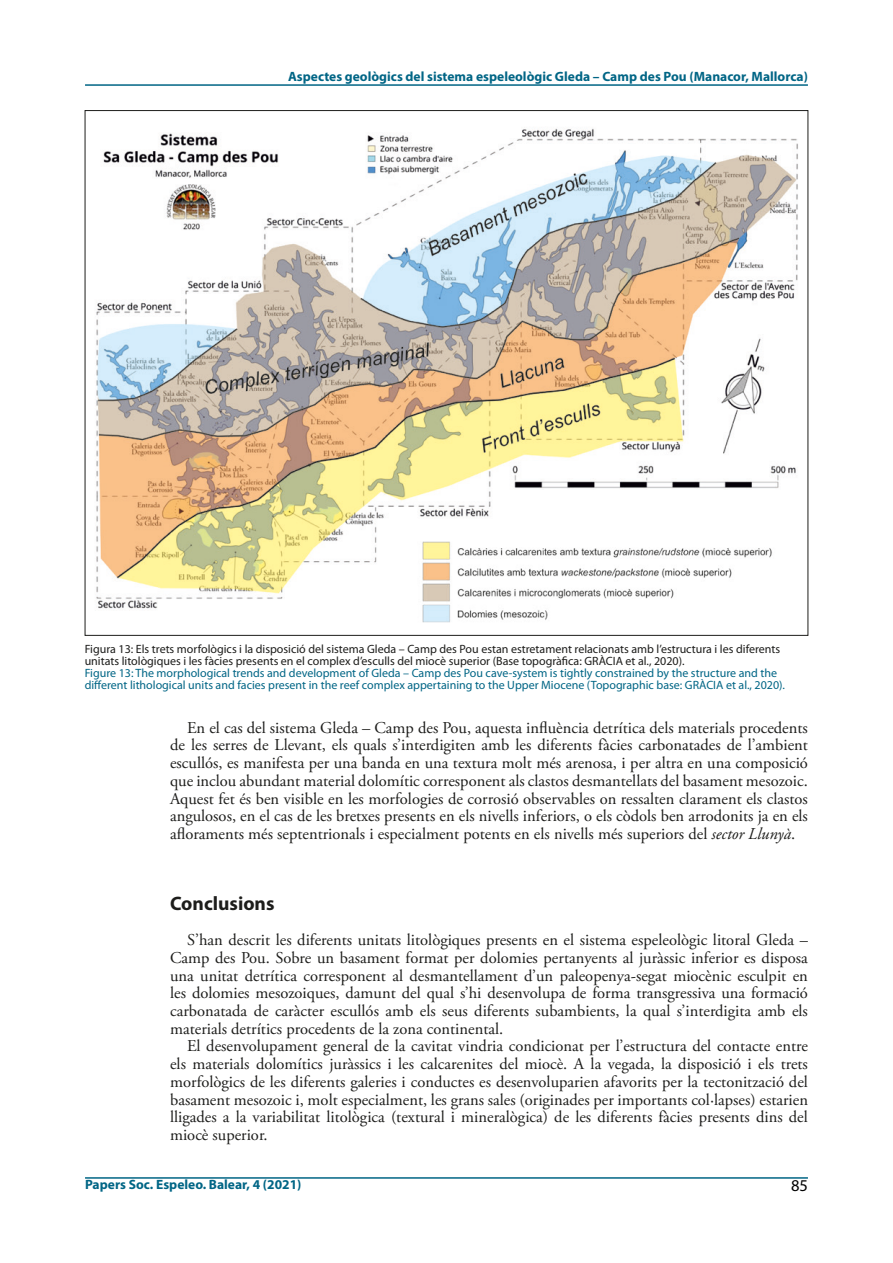
<style>
.page{position:relative;width:893px;height:1263px;background:#fff}
.page>*{position:absolute;margin:0;border:0;box-sizing:border-box;transform-origin:0 0}
.t1{font:700 19.5px "Myriad Pro";color:#1d1d1b}
.t2{font:16.5px/17.7px "Adobe Garamond Pro";color:#1d1d1b;text-align:justify}
.t3{font:16.5px "Myriad Pro";color:#000}
.t4{font:700 13.5px "Myriad Pro";color:#006585}
.t5{font:12px/12px "Myriad Pro";color:#006585}
.t6{font:12px/12px "Myriad Pro";color:#1d1d1b}
.s1{font-style:italic}
</style>
<div class="page">
<hr style="left:85px;top:84px;width:723px;height:2px;background:#006585">
<hr style="left:85px;top:1177px;width:723px;height:2px;background:#006585">
<img style="left:96px;top:128px;width:702px;height:495px">
<p class="t4" style="left:288px;top:67px;width:521px">Aspectes geològics del sistema espeleològic Gleda – Camp des Pou (Manacor, Mallorca)</p>
<p class="t6" style="left:85px;top:643px;width:697px">Figura 13: Els trets morfològics i la disposició del sistema Gleda – Camp des Pou estan estretament relacionats amb l’estructura i les diferents unitats litològiques i les fàcies presents en el complex d’esculls del miocè superior (Base topogràfica: GRÀCIA et al., 2020).</p>
<p class="t5" style="left:85px;top:667px;width:702px">Figure 13: The morphological trends and development of Gleda – Camp des Pou cave-system is tightly constrained by the structure and the different lithological units and facies present in the reef complex appertaining to the Upper Miocene (Topographic base: GRÀCIA et al., 2020).</p>
<p class="t2" style="left:170px;top:719px;width:639px;text-indent:17px">En el cas del sistema Gleda – Camp des Pou, aquesta influència detrítica dels materials procedents de les serres de Llevant, els quals s’interdigiten amb les diferents fàcies carbonatades de l’ambient escullós, es manifesta per una banda en una textura molt més arenosa, i per altra en una composició que inclou abundant material dolomític corresponent als clastos desmantellats del basament mesozoic.<br>Aquest fet és ben visible en les morfologies de corrosió observables on ressalten clarament els clastos angulosos, en el cas de les bretxes presents en els nivells inferiors, o els còdols ben arrodonits ja en els afloraments més septentrionals i especialment potents en els nivells més superiors del <span class="s1">sector Llunyà</span>.</p>
<p class="t1" style="left:170px;top:890px;width:106px">Conclusions</p>
<p class="t2" style="left:170px;top:932px;width:639px;text-indent:17px">S’han descrit les diferents unitats litològiques presents en el sistema espeleològic litoral Gleda – Camp des Pou. Sobre un basament format per dolomies pertanyents al juràssic inferior es disposa una unitat detrítica corresponent al desmantellament d’un paleopenya-segat miocènic esculpit en les dolomies mesozoiques, damunt del qual s’hi desenvolupa de forma transgressiva una formació carbonatada de caràcter escullós amb els seus diferents subambients, la qual s’interdigita amb els materials detrítics procedents de la zona continental.</p>
<p class="t2" style="left:170px;top:1038px;width:639px;text-indent:17px">El desenvolupament general de la cavitat vindria condicionat per l’estructura del contacte entre els materials dolomítics juràssics i les calcarenites del miocè. A la vegada, la disposició i els trets morfològics de les diferents galeries i conductes es desenvoluparien afavorits per la tectonització del basament mesozoic i, molt especialment, les grans sales (originades per importants col·lapses) estarien lligades a la variabilitat litològica (textural i mineralògica) de les diferents fàcies presents dins del miocè superior.</p>
<p class="t4" style="left:85px;top:1176px;width:218px">Papers Soc. Espeleo. Balear, 4 (2021)</p>
<p class="t3" style="left:791px;top:1176px;width:18px">85</p>
</div>
